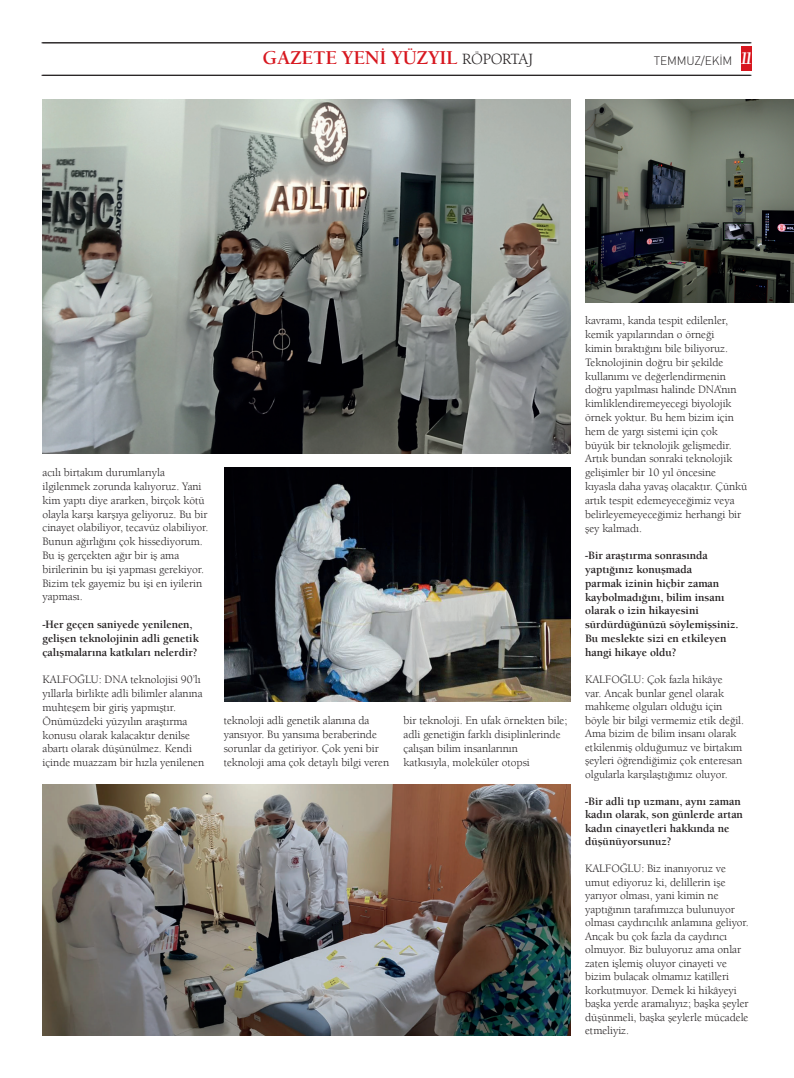
<style>
.page{position:relative;width:794px;height:1078px;background:#fff}
.page>*{position:absolute;margin:0;border:0;box-sizing:border-box;transform-origin:0 0}
.t1{font:700 20px "Berkeley Oldstyle";letter-spacing:-.02em;color:#d7171f}
.t2{font:12px "DIN Light Alternate";letter-spacing:-.015em;color:#231f20}
.t3{font:11.5px/13.8px "Berkeley Oldstyle";letter-spacing:-.005em;color:#231f20}
.t4{font:700 11.5px/13.8px "Berkeley Oldstyle";letter-spacing:-.005em;color:#231f20}
.s1{font-weight:400;font-size:16px;color:#231f20}
.s2{font-family:"Berkeley Oldstyle";font-weight:700;font-style:italic;font-size:18px;color:#fff}
</style>
<div class="page">
<hr style="left:43px;top:43px;width:708px;height:1px;background:#231f20">
<hr style="left:43px;top:75px;width:708px;height:1px;background:#231f20">
<div style="left:741px;top:46px;width:10px;height:25px;background:#d7171f"></div>
<hr style="left:42px;top:43px;width:708px;height:1px;background:#231f20">
<hr style="left:42px;top:75px;width:708px;height:1px;background:#231f20">
<img style="left:224px;top:468px;width:346px;height:233px">
<img style="left:585px;top:99px;width:209px;height:203px">
<img style="left:43px;top:99px;width:527px;height:355px">
<img style="left:43px;top:784px;width:527px;height:251px">
<h1 class="t1" style="left:263px;top:45px;width:272px">GAZETE YENİ YÜZYIL <span class="s1">RÖPORTAJ</span></h1>
<p class="t2" style="left:654px;top:53px;width:101px">TEMMUZ/EKİM <span class="s2">11</span></p>
<p class="t3" style="left:43px;top:465px;width:167px">acılı birtakım durumlarıyla ilgilenmek zorunda kalıyoruz. Yani kim yaptı diye ararken, birçok kötü olayla karşı karşıya geliyoruz. Bu bir cinayet olabiliyor, tecavüz olabiliyor.<br>Bunun ağırlığını çok hissediyorum.<br>Bu iş gerçekten ağır bir iş ama birilerinin bu işi yapması gerekiyor.<br>Bizim tek gayemiz bu işi en iyilerin yapması.</p>
<p class="t4" style="left:43px;top:617px;width:158px">-Her geçen saniyede yenilenen, gelişen teknolojinin adli genetik çalışmalarına katkıları nelerdir?</p>
<p class="t3" style="left:43px;top:672px;width:163px">KALFOĞLU: DNA teknolojisi 90’lı yıllarla birlikte adli bilimler alanına muhteşem bir giriş yapmıştır.<br>Önümüzdeki yüzyılın araştırma konusu olarak kalacaktır denilse abartı olarak düşünülmez. Kendi içinde muazzam bir hızla yenilenen</p>
<p class="t3" style="left:224px;top:713px;width:167px">teknoloji adli genetik alanına da yansıyor. Bu yansıma beraberinde sorunlar da getiriyor. Çok yeni bir teknoloji ama çok detaylı bilgi veren</p>
<p class="t3" style="left:403px;top:713px;width:165px">bir teknoloji. En ufak örnekten bile; adli genetiğin farklı disiplinlerinde çalışan bilim insanlarının<br>katkısıyla, moleküler otopsi</p>
<p class="t3" style="left:585px;top:313px;width:164px">kavramı, kanda tespit edilenler, kemik yapılarından o örneği<br>kimin bıraktığını bile biliyoruz.<br>Teknolojinin doğru bir şekilde kullanımı ve değerlendirmenin doğru yapılması halinde DNA’nın kimliklendiremeyecegi biyolojik örnek yoktur. Bu hem bizim için hem de yargı sistemi için çok büyük bir teknolojik gelişmedir.<br>Artık bundan sonraki teknolojik gelişimler bir 10 yıl öncesine kıyasla daha yavaş olacaktır. Çünkü artık tespit edemeyeceğimiz veya belirleyemeyeceğimiz herhangi bir şey kalmadı.</p>
<p class="t4" style="left:585px;top:548px;width:155px">-Bir araştırma sonrasında yaptığınız konuşmada<br>parmak izinin hiçbir zaman kaybolmadığını, bilim insanı olarak o izin hikayesini sürdürdüğünüzü söylemişsiniz.<br>Bu meslekte sizi en etkileyen hangi hikaye oldu?</p>
<p class="t3" style="left:585px;top:672px;width:160px;line-height:13.5px">KALFOĞLU: Çok fazla hikâye<br>var. Ancak bunlar genel olarak mahkeme olguları olduğu için böyle bir bilgi vermemiz etik değil.<br>Ama bizim de bilim insanı olarak etkilenmiş olduğumuz ve birtakım şeyleri öğrendiğimiz çok enteresan olgularla karşılaştığımız oluyor.</p>
<p class="t4" style="left:585px;top:794px;width:159px;line-height:13.5px">-Bir adli tıp uzmanı, aynı zaman kadın olarak, son günlerde artan kadın cinayetleri hakkında ne düşünüyorsunuz?</p>
<p class="t3" style="left:585px;top:861px;width:165px;line-height:13.5px">KALFOĞLU: Biz inanıyoruz ve umut ediyoruz ki, delillerin işe yarıyor olması, yani kimin ne yaptığının tarafımızca bulunuyor olması caydırıcılık anlamına geliyor.<br>Ancak bu çok fazla da caydırıcı olmuyor. Biz buluyoruz ama onlar zaten işlemiş oluyor cinayeti ve bizim bulacak olmamız katilleri korkutmuyor. Demek ki hikâyeyi başka yerde aramalıyız; başka şeyler düşünmeli, başka şeylerle mücadele etmeliyiz.</p>
</div>
